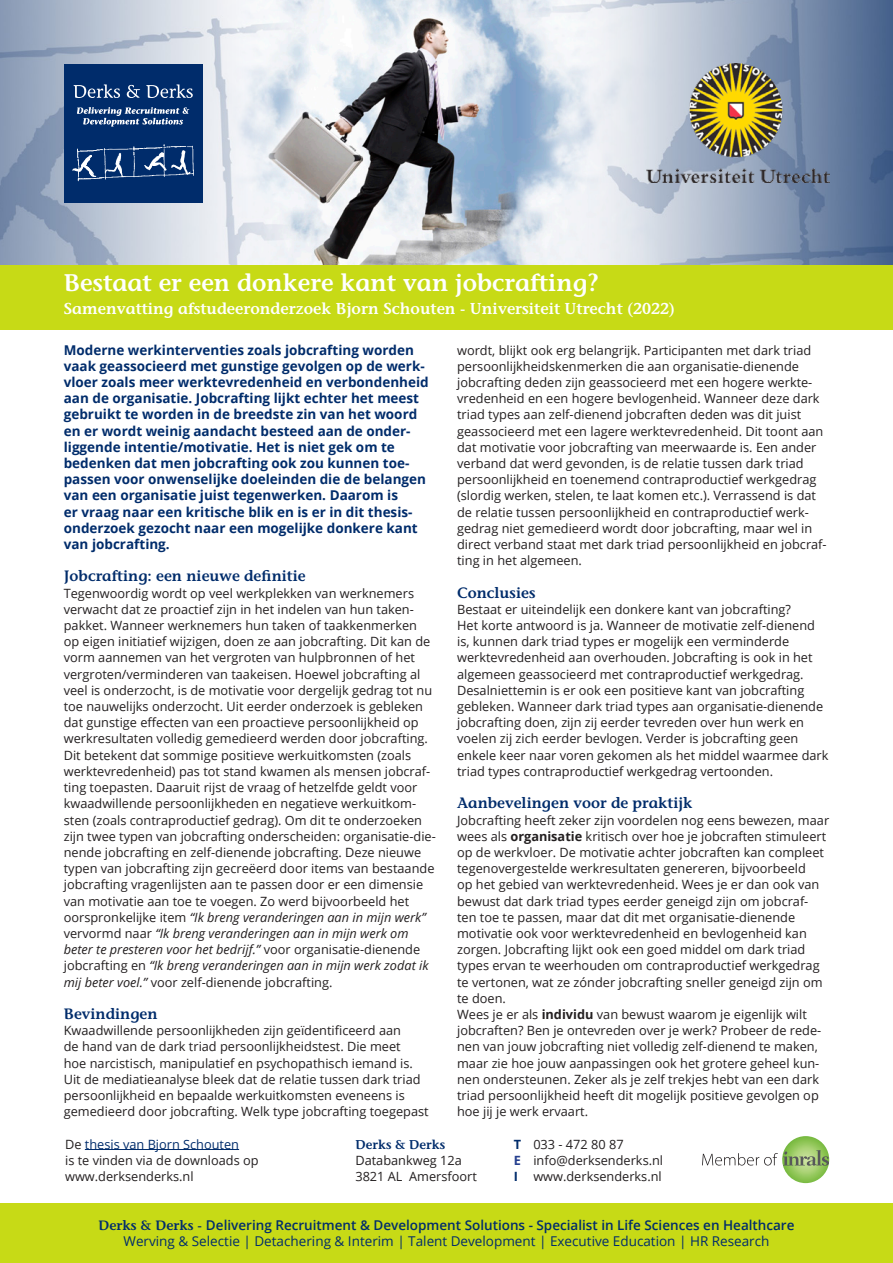
<style>
.page{position:relative;width:893px;height:1263px;background:#fff}
.page>*{position:absolute;margin:0;border:0;box-sizing:border-box;transform-origin:0 0}
.t1{font:600 24px "Stone Informal";color:#fff}
.t2{font:600 15.75px "Stone Informal";color:#fff}
.tussenkop{font:600 15px "Stone Informal";color:#002c6b}
.Intro{font:700 13.5px/16.2px "Open Sans";color:#002c6b}
.tussenkop-2{font:600 13.5px "Open Sans";color:#002c6b}
.tussenkop-3{font:13.5px "Open Sans";color:#002c6b}
.plat{font:12.75px/16.2px "Open Sans";color:#231f20}
.tussenkop-4{font:600 12.75px "Stone Informal";color:#002c6b}
.s1{font-style:italic}
.s2{font-weight:700}
.s3{color:#002c6b}
.s4{font-weight:700;color:#002c6b}
.s5{font-family:"Stone Informal"}
.s6{font-weight:700;color:#253f8e}
</style>
<div class="page">
<img style="left:0;top:0;width:893px;height:265px">
<img style="left:167px;top:0;width:497px;height:265px">
<div style="left:64px;top:64px;width:138px;height:138px;background:#002c6b"></div>
<svg style="left:72px;top:144px;width:122px;height:37px"></svg>
<svg style="left:73px;top:84px;width:47px;height:14px"></svg>
<svg style="left:127px;top:85px;width:13px;height:13px"></svg>
<svg style="left:146px;top:84px;width:47px;height:14px"></svg>
<svg style="left:77px;top:107px;width:112px;height:20px"></svg>
<div style="left:0;top:265px;width:893px;height:65px;background:#c7da16"></div>
<img style="left:646px;top:64px;width:183px;height:118px">
<hr style="left:85px;top:1149px;width:154px;height:1px;background:#002c6b">
<svg style="left:702px;top:1136px;width:127px;height:47px"></svg>
<div style="left:0;top:1204px;width:893px;height:59px;background:#c7da16"></div>
<p class="t1" style="left:64px;top:268px;width:537px">Bestaat er een donkere kant van jobcrafting?</p>
<p class="t2" style="left:64px;top:299px;width:613px">Samenvatting afstudeeronderzoek Bjorn Schouten - Universiteit Utrecht (2022)</p>
<p class="Intro" style="left:64px;top:341px;width:366px">Moderne werkinterventies zoals jobcrafting worden vaak geassocieerd met gunstige gevolgen op de werk&shy;vloer zoals meer werktevredenheid en verbondenheid aan de organisatie. Jobcrafting lijkt echter het meest gebruikt te worden in de breedste zin van het woord en er wordt weinig aandacht besteed aan de onder&shy;liggende intentie/motivatie. Het is niet gek om te bedenken dat men jobcrafting ook zou kunnen toe&shy;passen voor onwenselijke doeleinden die de belangen van een organisatie juist tegenwerken. Daarom is<br>er vraag naar een kritische blik en is er in dit thesis&shy;onderzoek gezocht naar een mogelijke donkere kant van jobcrafting.</p>
<p class="tussenkop" style="left:64px;top:567px;width:243px">Jobcrafting: een nieuwe definitie</p>
<p class="plat" style="left:64px;top:585px;width:374px">Tegenwoordig wordt op veel werkplekken van werknemers verwacht dat ze proactief zijn in het indelen van hun taken&shy;pakket. Wanneer werknemers hun taken of taakkenmerken<br>op eigen initiatief wijzigen, doen ze aan jobcrafting. Dit kan de vorm aannemen van het vergroten van hulpbronnen of het vergroten/verminderen van taakeisen. Hoewel jobcrafting al veel is onderzocht, is de motivatie voor dergelijk gedrag tot nu toe nauwelijks onderzocht. Uit eerder onderzoek is gebleken dat gunstige effecten van een proactieve persoonlijkheid op werkresultaten volledig gemedieerd werden door jobcrafting.<br>Dit betekent dat sommige positieve werkuitkomsten (zoals werktevredenheid) pas tot stand kwamen als mensen jobcraf&shy;ting toepasten. Daaruit rijst de vraag of hetzelfde geldt voor kwaadwillende persoonlijkheden en negatieve werkuitkom&shy;sten (zoals contraproductief gedrag). Om dit te onderzoeken zijn twee typen van jobcrafting onderscheiden: organisatie-die&shy;nende jobcrafting en zelf-dienende jobcrafting. Deze nieuwe typen van jobcrafting zijn gecreëerd door items van bestaande jobcrafting vragenlijsten aan te passen door er een dimensie van motivatie aan toe te voegen. Zo werd bijvoorbeeld het oorspronkelijke item <span class="s1">“Ik breng veranderingen aan in mijn werk” </span>vervormd naar <span class="s1">“Ik breng veranderingen aan in mijn werk om beter te presteren voor het bedrijf.”</span> voor organisatie-dienende jobcrafting en <span class="s1">“Ik breng veranderingen aan in mijn werk zodat ik mij beter voel.”</span> voor zelf-dienende jobcrafting.</p>
<p class="tussenkop" style="left:64px;top:1004px;width:95px">Bevindingen</p>
<p class="plat" style="left:64px;top:1022px;width:366px">Kwaadwillende persoonlijkheden zijn geïdentificeerd aan<br>de hand van de dark triad persoonlijkheidstest. Die meet<br>hoe narcistisch, manipulatief en psychopathisch iemand is.<br>Uit de mediatieanalyse bleek dat de relatie tussen dark triad persoonlijkheid en bepaalde werkuitkomsten eveneens is gemedieerd door jobcrafting. Welk type jobcrafting toegepast</p>
<p class="plat" style="left:457px;top:342px;width:371px">wordt, blijkt ook erg belangrijk. Participanten met dark triad persoonlijkheidskenmerken die aan organisatie-dienende jobcrafting deden zijn geassocieerd met een hogere werkte&shy;vredenheid en een hogere bevlogenheid. Wanneer deze dark triad types aan zelf-dienend jobcraften deden was dit juist geassocieerd met een lagere werktevredenheid. Dit toont aan dat motivatie voor jobcrafting van meerwaarde is. Een ander verband dat werd gevonden, is de relatie tussen dark triad persoonlijkheid en toenemend contraproductief werkgedrag (slordig werken, stelen, te laat komen etc.). Verrassend is dat de relatie tussen persoonlijkheid en contraproductief werk&shy;gedrag niet gemedieerd wordt door jobcrafting, maar wel in direct verband staat met dark triad persoonlijkheid en jobcraf&shy;ting in het algemeen.</p>
<p class="tussenkop" style="left:457px;top:583px;width:80px">Conclusies</p>
<p class="plat" style="left:457px;top:601px;width:373px">Bestaat er uiteindelijk een donkere kant van jobcrafting?<br>Het korte antwoord is ja. Wanneer de motivatie zelf-dienend is, kunnen dark triad types er mogelijk een verminderde werktevredenheid aan overhouden. Jobcrafting is ook in het algemeen geassocieerd met contraproductief werkgedrag.<br>Desalniettemin is er ook een positieve kant van jobcrafting gebleken. Wanneer dark triad types aan organisatie-dienende jobcrafting doen, zijn zij eerder tevreden over hun werk en voelen zij zich eerder bevlogen. Verder is jobcrafting geen enkele keer naar voren gekomen als het middel waarmee dark triad types contraproductief werkgedrag vertoonden.</p>
<p class="tussenkop" style="left:457px;top:794px;width:237px">Aanbevelingen voor de praktijk</p>
<p class="plat" style="left:457px;top:811px;width:374px">Jobcrafting heeft zeker zijn voordelen nog eens bewezen, maar wees als <span class="s2">organisatie</span> kritisch over hoe je jobcraften stimuleert op de werkvloer. De motivatie achter jobcraften kan compleet tegenovergestelde werkresultaten genereren, bijvoorbeeld<br>op het gebied van werktevredenheid. Wees je er dan ook van bewust dat dark triad types eerder geneigd zijn om jobcraf&shy;ten toe te passen, maar dat dit met organisatie-dienende motivatie ook voor werktevredenheid en bevlogenheid kan zorgen. Jobcrafting lijkt ook een goed middel om dark triad types ervan te weerhouden om contraproductief werkgedrag te vertonen, wat ze zónder jobcrafting sneller geneigd zijn om te doen.</p>
<p class="plat" style="left:457px;top:1006px;width:366px">Wees je er als <span class="s2">individu</span> van bewust waarom je eigenlijk wilt jobcraften? Ben je ontevreden over je werk? Probeer de rede&shy;nen van jouw jobcrafting niet volledig zelf-dienend te maken, maar zie hoe jouw aanpassingen ook het grotere geheel kun&shy;nen ondersteunen. Zeker als je zelf trekjes hebt van een dark triad persoonlijkheid heeft dit mogelijk positieve gevolgen op hoe jij je werk ervaart.</p>
<p class="plat" style="left:65px;top:1135px;width:195px">De <span class="s3">thesis van Bjorn Schouten<br></span>is te vinden via de downloads op www.derksenderks.nl</p>
<p class="plat" style="left:514px;top:1135px;width:111px"><span class="s4">T</span> 033 - 472 80 87</p>
<p class="tussenkop-4" style="left:355px;top:1136px;width:91px">Derks &amp; Derks</p>
<p class="plat" style="left:355px;top:1152px;width:108px">Databankweg 12a</p>
<p class="plat" style="left:355px;top:1168px;width:123px">3821 AL Amersfoort</p>
<p class="tussenkop-2" style="left:98px;top:1215px;width:698px"><span class="s5">Derks &amp; Derks -</span> Delivering Recruitment &amp; Development Solutions - Specialist in Life Sciences en Healthcare</p>
<p class="tussenkop-3" style="left:124px;top:1231px;width:647px">Werving &amp; Selectie | Detachering &amp; Interim | Talent Development | Executive Education | HR Research</p>
<p class="plat" style="left:514px;top:1152px;width:151px"><span class="s6">E</span> info@derksenderks.nl</p>
<p class="plat" style="left:514px;top:1168px;width:149px"><span class="s4">I</span> www.derksenderks.nl</p>
</div>
